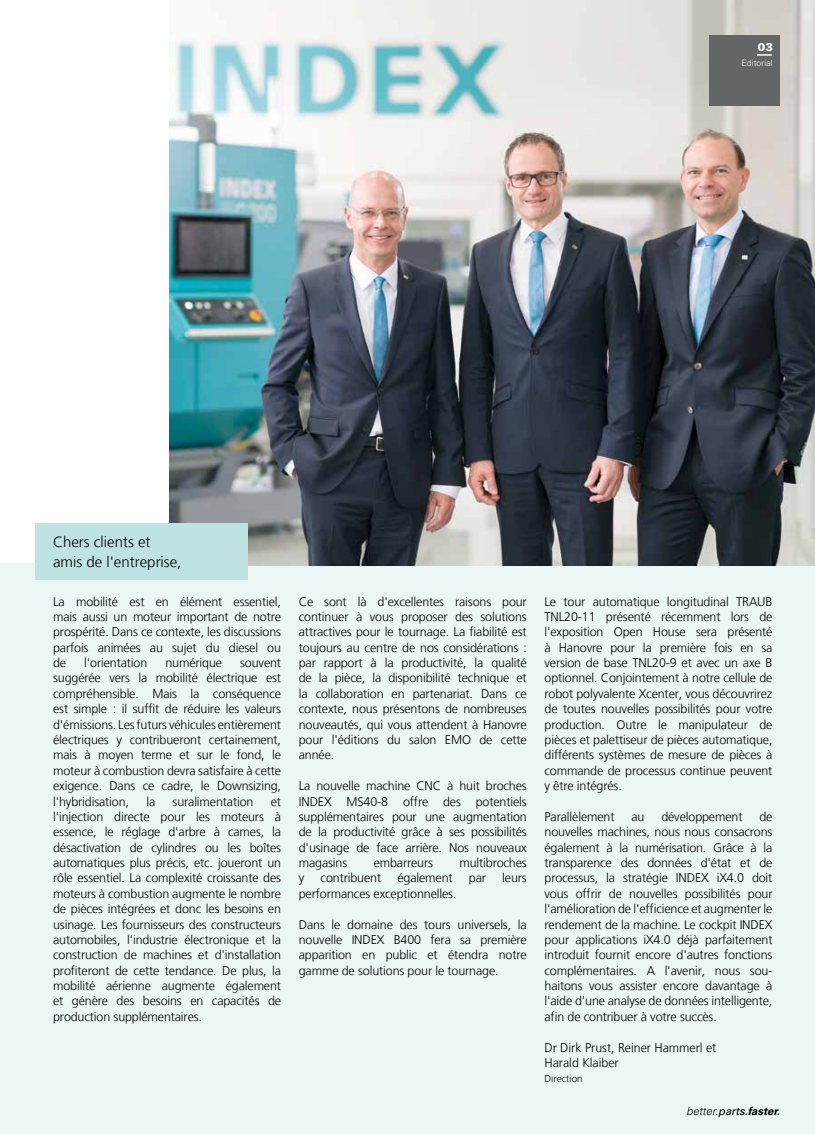
<style>
.page{position:relative;width:815px;height:1134px;background:#fff}
.page>*{position:absolute;margin:0;border:0;box-sizing:border-box;transform-origin:0 0}
.t1{font:300 15px/20px "Frutiger LT";color:#000}
.t2{font:300 12.5px/15.4px "Frutiger LT";letter-spacing:-.01em;color:#000;text-align:justify}
.t3{font:italic 300 11.25px "Univers";color:#000}
.t4{font:900 11.25px "Univers LT Std";color:#fff}
.t5{font:300 10px "Frutiger LT";color:#000}
.t6{font:300 8.75px "Univers LT Std";color:#fff}
.s1{font-weight:400}
.s2{font-weight:700}
</style>
<div class="page">
<div style="left:0;top:563px;width:815px;height:571px;background:#ebf6f6"></div>
<img style="left:170px;top:0;width:645px;height:565px">
<div style="left:709px;top:35px;width:71px;height:71px;background:#646567"></div>
<div style="left:35px;top:524px;width:213px;height:56px;background:#bfe2e3"></div>
<svg style="left:757px;top:54px;width:15px;height:2px"></svg>
<p class="t4" style="left:758px;top:39px;width:17px">03</p>
<p class="t6" style="left:742px;top:58px;width:33px">Editorial</p>
<p class="t1" style="left:53px;top:532px;width:130px">Chers clients et amis de l'entreprise,</p>
<p class="t2" style="left:53px;top:594px;width:229px">La mobilité est en élément essentiel, mais aussi un moteur important de notre prospérité. Dans ce contexte, les discussions parfois animées au sujet du diesel ou de</p>
<p class="t2" style="left:84px;top:655px;width:65px">l'orientation</p>
<p class="t2" style="left:165px;top:655px;width:58px">numérique</p>
<p class="t2" style="left:53px;top:655px;width:229px;text-indent:187px">souvent suggérée vers la mobilité électrique est compréhensible. Mais la conséquence est simple : il suffit de réduire les valeurs d'émissions. Les futurs véhicules entièrement électriques y contribueront certainement, mais à moyen terme et sur le fond, le moteur à combustion devra satisfaire à cette exigence. Dans ce cadre, le Downsizing, l'hybridisation,</p>
<p class="t2" style="left:146px;top:794px;width:10px">la</p>
<p class="t2" style="left:173px;top:794px;width:82px">suralimentation</p>
<p class="t2" style="left:53px;top:794px;width:229px;text-indent:218px">et l'injection directe pour les moteurs à essence, le réglage d'arbre à cames, la désactivation de cylindres ou les boîtes automatiques plus précis, etc. joueront un rôle essentiel. La complexité croissante des moteurs à combustion augmente le nombre de pièces intégrées et donc les besoins en usinage. Les fournisseurs des constructeurs automobiles, l'industrie électronique et la construction de machines et d'installation profiteront de cette tendance. De plus, la mobilité aérienne augmente également et génère des besoins en capacités de production supplémentaires.</p>
<p class="t2" style="left:299px;top:594px;width:229px">Ce sont là d'excellentes raisons pour continuer à vous proposer des solutions attractives pour le tournage. La fiabilité est toujours au centre de nos considérations : par rapport à la productivité, la qualité de la pièce, la disponibilité technique et la collaboration en partenariat. Dans ce contexte, nous présentons de nombreuses nouveautés, qui vous attendent à Hanovre pour l'éditions du salon EMO de cette année.</p>
<p class="t2" style="left:299px;top:778px;width:229px">La nouvelle machine CNC à huit broches INDEX MS40-8 offre des potentiels supplémentaires pour une augmentation de la productivité grâce à ses possibilités d'usinage de face arrière. Nos nouveaux magasins</p>
<p class="t2" style="left:374px;top:855px;width:61px">embarreurs</p>
<p class="t2" style="left:459px;top:855px;width:69px">multibroches</p>
<p class="t2" style="left:299px;top:870px;width:7px">y</p>
<p class="t2" style="left:321px;top:870px;width:62px">contribuent</p>
<p class="t2" style="left:397px;top:870px;width:57px">également</p>
<p class="t2" style="left:469px;top:870px;width:19px">par</p>
<p class="t2" style="left:502px;top:870px;width:26px">leurs</p>
<p class="t2" style="left:299px;top:886px;width:159px">performances exceptionnelles.</p>
<p class="t2" style="left:299px;top:917px;width:229px">Dans le domaine des tours universels, la nouvelle INDEX B400 fera sa première apparition en public et étendra notre gamme de solutions pour le tournage.</p>
<p class="t2" style="left:544px;top:594px;width:229px">Le tour automatique longitudinal TRAUB TNL20-11 présenté récemment lors de l'exposition Open House sera présenté à Hanovre pour la première fois en sa version de base TNL20-9 et avec un axe B optionnel. Conjointement à notre cellule de robot polyvalente Xcenter, vous découvrirez de toutes nouvelles possibilités pour votre production. Outre le manipulateur de pièces et palettiseur de pièces automatique, différents systèmes de mesure de pièces à commande de processus continue peuvent y être intégrés.</p>
<p class="t2" style="left:544px;top:809px;width:72px">Parallèlement</p>
<p class="t2" style="left:631px;top:809px;width:15px">au</p>
<p class="t2" style="left:661px;top:809px;width:83px">développement</p>
<p class="t2" style="left:544px;top:809px;width:229px;text-indent:215px">de nouvelles machines, nous nous consacrons également à la numérisation. Grâce à la transparence des données d'état et de processus, la stratégie INDEX iX4.0 doit vous offrir de nouvelles possibilités pour l'amélioration de l'efficience et augmenter le rendement de la machine. Le cockpit INDEX pour applications iX4.0 déjà parfaitement introduit fournit encore d'autres fonctions complémentaires. A l'avenir, nous sou&shy;haitons vous assister encore davantage à l'aide d'une analyse de données intelligente, afin de contribuer à votre succès.</p>
<p class="t2" style="left:544px;top:1040px;width:173px">Dr Dirk Prust, Reiner Hammerl et<br>Harald Klaiber</p>
<p class="t5" style="left:544px;top:1073px;width:40px">Direction</p>
<p class="t3" style="left:686px;top:1104px;width:95px">better.<span class="s1">parts.</span><span class="s2">faster.</span></p>
</div>
